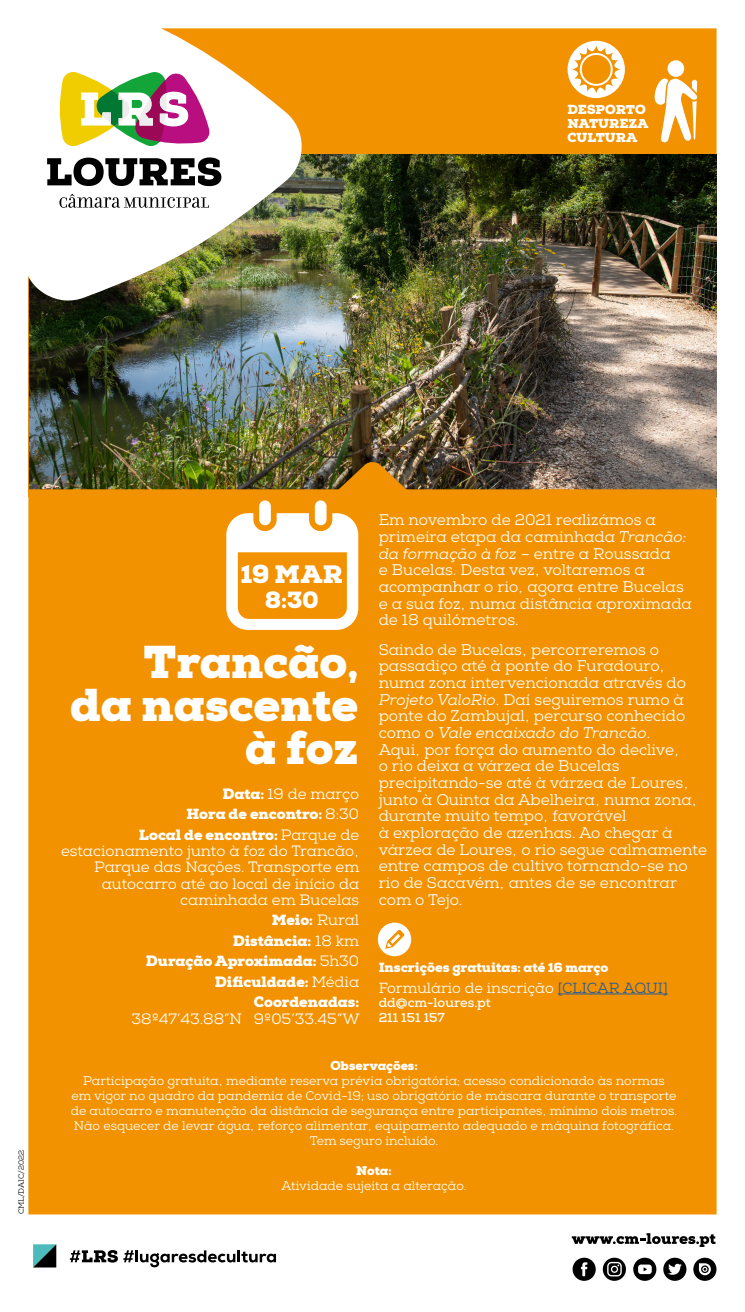
<style>
.page{position:relative;width:745px;height:1312px;background:#fff}
.page>*{position:absolute;margin:0;border:0;box-sizing:border-box;transform-origin:0 0}
.t1{font:900 45.75px/42.8px "Nexa Slab";color:#fff;text-align:right}
.t2{font:900 25px "Nexa Slab";color:#fff}
.t3{font:900 22.75px "Nexa Slab";color:#fff}
.t4{font:15.38px/16.6px "Nexa Slab";color:#fff}
.t5{font:15px/16.2px "Nexa Slab";color:#fff;text-align:right}
.t6{font:900 14.62px/20.5px "Nexa Slab";color:#fff;text-align:right}
.t7{font:14.62px "Nexa Slab";color:#fff}
.t8{font:900 13.25px "Nexa Slab";color:#fff}
.t9{font:700 12.88px/14.5px "Nexa Slab";color:#fff}
.t10{font:900 12.75px/14px "Nexa Slab";color:#fff}
.t11{font:12.5px/15px "Nexa Slab";color:#fff;text-align:center}
.t12{font:900 12.5px "Nexa Slab";color:#fff}
.t13{font:7.5px "Nexa Slab";color:#000}
.s1{font-weight:900;font-size:14.62px}
.s2{font-weight:400;font-size:15px}
.s3{font-style:italic}
.s4{font-size:12.88px}
.s5{color:#275b9b}
</style>
<div class="page">
<div style="left:301px;top:28px;width:415px;height:126px;background:#f39200"></div>
<img style="left:29px;top:154px;width:687px;height:335px">
<div style="left:28px;top:489px;width:688px;height:725px;background:#f39200"></div>
<div style="left:667px;top:60px;width:16px;height:17px;background:#fff;border-radius:50%"></div>
<svg style="left:652px;top:77px;width:45px;height:67px"></svg>
<div style="left:567px;top:41px;width:57px;height:57px;background:#fff;border-radius:50%"></div>
<svg style="left:572px;top:46px;width:47px;height:47px"></svg>
<svg style="left:579px;top:53px;width:33px;height:33px"></svg>
<div style="left:581px;top:55px;width:29px;height:29px;background:#f39200;border-radius:50%"></div>
<div style="left:226px;top:513px;width:132px;height:116px;background:#fff;border-radius:22px"></div>
<svg style="left:238px;top:461px;width:251px;height:157px;background:#da9326"></svg>
<div style="left:253px;top:494px;width:23px;height:37px;background:#f39200;border-radius:12px"></div>
<div style="left:259px;top:500px;width:12px;height:25px;background:#fff;border-radius:6px"></div>
<div style="left:309px;top:494px;width:23px;height:37px;background:#f39200;border-radius:12px"></div>
<div style="left:314px;top:500px;width:12px;height:25px;background:#fff;border-radius:6px"></div>
<svg style="left:571px;top:1233px;width:144px;height:13px"></svg>
<svg style="left:663px;top:1257px;width:23px;height:23px"></svg>
<svg style="left:572px;top:1257px;width:23px;height:23px"></svg>
<svg style="left:633px;top:1257px;width:23px;height:23px"></svg>
<svg style="left:602px;top:1257px;width:23px;height:23px"></svg>
<svg style="left:693px;top:1257px;width:23px;height:23px"></svg>
<svg style="left:70px;top:1250px;width:206px;height:16px"></svg>
<svg style="left:33px;top:1244px;width:23px;height:23px"></svg>
<div style="left:377px;top:922px;width:34px;height:34px;background:#fff;border-radius:50%"></div>
<svg style="left:385px;top:929px;width:19px;height:19px"></svg>
<hr style="left:557px;top:993px;width:110px;height:1px;background:#275b9b">
<img style="left:28px;top:28px;width:273px;height:274px">
<svg style="left:47px;top:157px;width:174px;height:29px"></svg>
<svg style="left:59px;top:194px;width:150px;height:14px"></svg>
<svg style="left:59px;top:71px;width:151px;height:75px"></svg>
<p class="t10" style="left:567px;top:103px;width:82px">DESPORTO<br>NATUREZA<br>CULTURA</p>
<p class="t13" style="left:17px;top:1214px;width:66px;rotate:-90deg">CML/DAIC/2022</p>
<h2 class="t2" style="left:240px;top:558px;width:104px">19 MAR</h2>
<h3 class="t3" style="left:265px;top:585px;width:55px">8:30</h3>
<h1 class="t1" style="left:70px;top:641px;width:289px">Trancão, da nascente à foz</h1>
<p class="t5" style="left:222px;top:785px;width:138px"><span class="s1">Data:</span> 19 de março</p>
<p class="t6" style="left:139px;top:803px;width:222px">Hora de encontro: <span class="s2">8:30<br></span>Local de encontro: <span class="s2">Parque de</span></p>
<p class="t5" style="left:61px;top:842px;width:299px">estacionamento junto à foz do Trancão,<br>Parque das Nações. Transporte em autocarro até ao local de início da caminhada em Bucelas</p>
<p class="t6" style="left:146px;top:909px;width:215px">Meio: <span class="s2">Rural<br></span>Distância: <span class="s2">18 km<br></span>Duração Aproximada: <span class="s2">5h30<br></span>Dificuldade: <span class="s2">Média<br></span>Coordenadas:</p>
<p class="t5" style="left:131px;top:1010px;width:229px">38º47’43.88”N 9º05’33.45”W</p>
<p class="t4" style="left:378px;top:512px;width:314px">Em novembro de 2021 realizámos a primeira etapa da caminhada <span class="s3">Trancão: da formação à foz</span> – entre a Roussada<br>e Bucelas. Desta vez, voltaremos a acompanhar o rio, agora entre Bucelas e a sua foz, numa distância aproximada de 18 quilómetros.</p>
<p class="t4" style="left:378px;top:641px;width:329px">Saindo de Bucelas, percorreremos o passadiço até à ponte do Furadouro, numa zona intervencionada através do <span class="s3">Projeto ValoRio</span>. Daí seguiremos rumo à ponte do Zambujal, percurso conhecido como o <span class="s3">Vale encaixado do Trancão</span>.<br>Aqui, por força do aumento do declive,<br>o rio deixa a várzea de Bucelas precipitando-se até à várzea de Loures, junto à Quinta da Abelheira, numa zona, durante muito tempo, favorável<br>à exploração de azenhas. Ao chegar à várzea de Loures, o rio segue calmamente entre campos de cultivo tornando-se no rio de Sacavém, antes de se encontrar com o Tejo.</p>
<p class="t8" style="left:378px;top:959px;width:231px">Inscrições gratuitas: <span class="s4">até 16 março</span></p>
<p class="t7" style="left:378px;top:978px;width:290px">Formulário de inscrição <span class="s5">[CLICAR AQUI]</span></p>
<p class="t9" style="left:378px;top:995px;width:114px">dd@cm-loures.pt<br>211 151 157</p>
<p class="t12" style="left:330px;top:1057px;width:89px">Observações:</p>
<p class="t11" style="left:71px;top:1073px;width:607px">Participação gratuita, mediante reserva prévia obrigatória; acesso condicionado às normas<br>em vigor no quadro da pandemia de Covid-19; uso obrigatório de máscara durante o transporte de autocarro e manutenção da distância de segurança entre participantes, mínimo dois metros.<br>Não esquecer de levar água, reforço alimentar, equipamento adequado e máquina fotográfica.<br>Tem seguro incluído.</p>
<p class="t12" style="left:356px;top:1162px;width:37px">Nota:</p>
<p class="t11" style="left:281px;top:1177px;width:187px">Atividade sujeita a alteração.</p>
</div>
